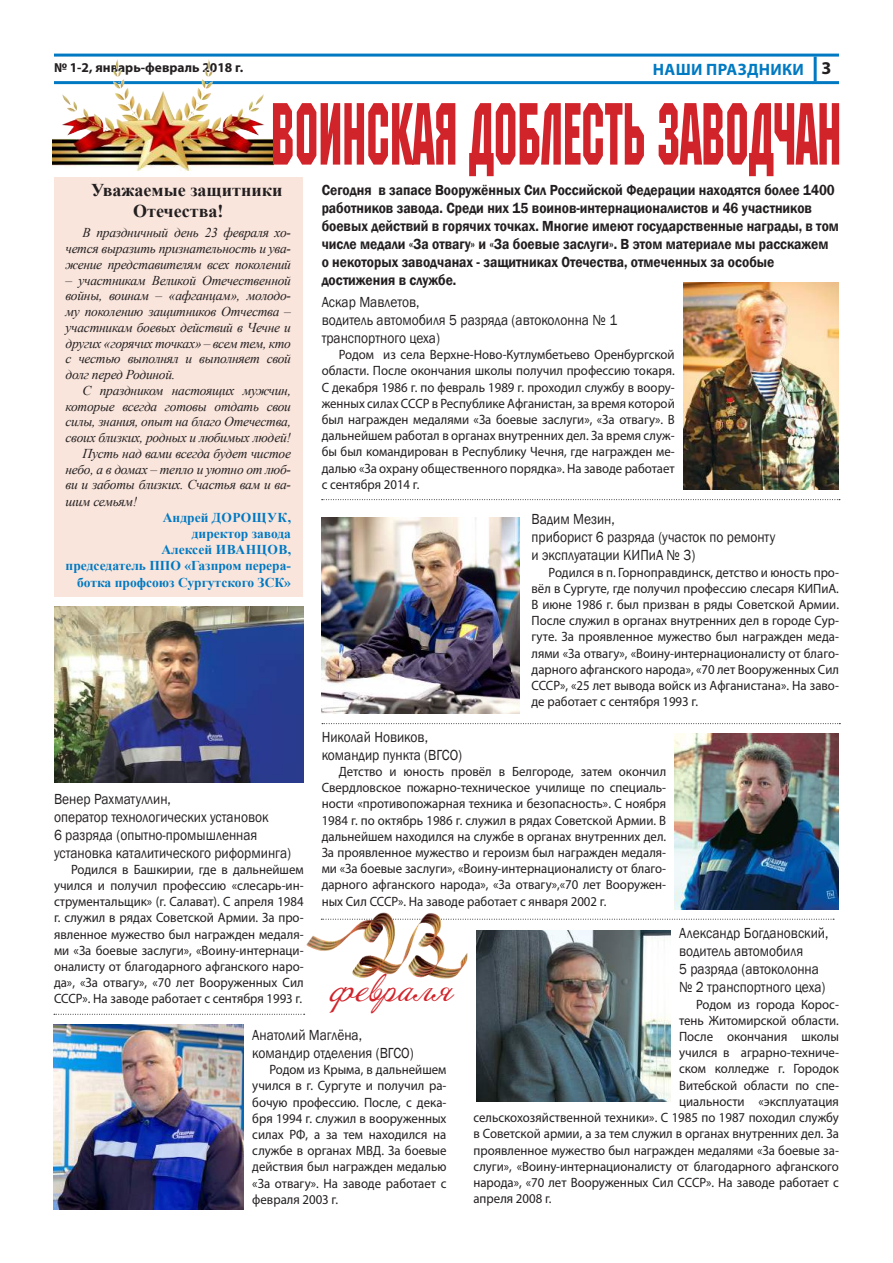
<style>
.page{position:relative;width:893px;height:1263px;background:#fff}
.page>*{position:absolute;margin:0;border:0;box-sizing:border-box;transform-origin:0 0}
.t1{font:33px "Annabelle";color:#d1232a}
.t2{font:700 18px/21.6px "Times New Roman";color:#231f20}
.t3{font:700 16.5px "Myriad Pro";letter-spacing:.02em;color:#007ac2}
.t4{font:15px/18px "Franklin Gothic";color:#231f20;scale:.9 1}
.t5{font:600 15px/18px "Franklin Gothic";color:#231f20;scale:.9 1}
.t6{font:13.5px/16.2px "Myriad Pro";color:#231f20;text-align:justify;scale:.95 1}
.t7{font:italic 13.5px/15.8px "Times New Roman";letter-spacing:-.02em;color:#231f20;text-align:justify}
.t8{font:700 13.5px/16.2px "Times New Roman";color:#0079c2;text-align:right}
.t9{font:700 13.5px "Myriad Pro";color:#231f20}
.s1{font-size:18px;color:#231f20}
</style>
<div class="page">
<div style="left:55px;top:177px;width:248px;height:420px;background:#f9e5dc"></div>
<hr style="left:54px;top:54px;width:785px;height:3px;background:#0079c2">
<hr style="left:54px;top:81px;width:785px;height:3px;background:#0079c2">
<hr style="left:814px;top:57px;width:3px;height:24px;background:#0079c2">
<img style="left:52px;top:59px;width:221px;height:111px">
<svg style="left:273px;top:103px;width:566px;height:73px"></svg>
<img style="left:683px;top:282px;width:156px;height:207px">
<svg style="left:322px;top:499px;width:518px;height:1px"></svg>
<img style="left:322px;top:517px;width:198px;height:196px">
<img style="left:55px;top:607px;width:249px;height:175px">
<img style="left:675px;top:733px;width:164px;height:176px">
<svg style="left:322px;top:723px;width:518px;height:1px"></svg>
<img style="left:54px;top:1025px;width:190px;height:184px">
<img style="left:477px;top:930px;width:194px;height:172px">
<svg style="left:54px;top:1014px;width:251px;height:1px"></svg>
<svg style="left:473px;top:919px;width:361px;height:1px"></svg>
<img style="left:306px;top:912px;width:167px;height:67px">
<p class="t9" style="left:54px;top:59px;width:191px">№ 1-2, январь-февраль 2018 г.</p>
<p class="t3" style="left:653px;top:58px;width:180px">НАШИ ПРАЗДНИКИ <span class="s1">3</span></p>
<h2 class="t2" style="left:133px;top:178px;width:151px;text-indent:-42px">Уважаемые защитники<br>Отечества!</h2>
<p class="t7" style="left:66px;top:225px;width:227px;text-indent:17px">В праздничный день 23 февраля хо&shy;чется выразить признательность и ува&shy;жение представителям всех поколений</p>
<p class="t7" style="left:66px;top:272px;width:227px">– участникам Великой Отечественной войны, воинам – «афганцам», молодо&shy;му поколению защитников Отчества – участникам боевых действий в Чечне и других «горячих точках» – всем тем, кто с честью выполнял и выполняет свой долг перед Родиной.</p>
<p class="t7" style="left:83px;top:382px;width:210px">С праздником настоящих мужчин,</p>
<p class="t7" style="left:66px;top:398px;width:227px">которые всегда готовы отдать свои</p>
<p class="t7" style="left:66px;top:414px;width:227px">силы, знания, опыт на благо Отечества,</p>
<p class="t7" style="left:66px;top:429px;width:227px">своих близких, родных и любимых людей!</p>
<p class="t7" style="left:83px;top:445px;width:210px">Пусть над вами всегда будет чистое</p>
<p class="t7" style="left:66px;top:461px;width:227px">небо, а в домах – тепло и уютно от люб-</p>
<p class="t7" style="left:66px;top:477px;width:227px">ви и заботы близких. Счастья вам и ва-</p>
<p class="t7" style="left:66px;top:493px;width:73px">шим семьям!</p>
<p class="t8" style="left:66px;top:509px;width:227px">Андрей ДОРОЩУК,<br>директор завода<br>Алексей ИВАНЦОВ,<br>председатель ППО «Газпром перера&shy;ботка профсоюз Сургутского ЗСК»</p>
<p class="t5" style="left:322px;top:181px;width:576px">Сегодня в запасе Вооружённых Сил Российской Федерации находятся более 1400 работников завода. Среди них 15 воинов-интернационалистов и 46 участников боевых действий в горячих точках. Многие имеют государственные награды, в том числе медали «За отвагу» и «За боевые заслуги». В этом материале мы расскажем о некоторых заводчанах - защитниках Отечества, отмеченных за особые достижения в службе.</p>
<p class="t4" style="left:322px;top:293px;width:330px">Аскар Мавлетов,<br>водитель автомобиля 5 разряда (автоколонна № 1 транспортного цеха)</p>
<p class="t6" style="left:322px;top:346px;width:373px;text-indent:17px">Родом из села Верхне-Ново-Кутлумбетьево Оренбургской области. После окончания школы получил профессию токаря.<br>С декабря 1986 г. по февраль 1989 г. проходил службу в воору&shy;женных силах СССР в Республике Афганистан, за время которой был награжден медалями «За боевые заслуги», «За отвагу». В дальнейшем работал в органах внутренних дел. За время служ&shy;бы был командирован в Республику Чечня, где награжден ме&shy;далью «За охрану общественного порядка». На заводе работает с сентября 2014 г.</p>
<p class="t4" style="left:531px;top:511px;width:273px">Вадим Мезин,<br>приборист 6 разряда (участок по ремонту и эксплуатации КИПиА № 3)</p>
<p class="t6" style="left:531px;top:564px;width:325px;text-indent:17px">Родился в п. Горноправдинск, детство и юность про&shy;вёл в Сургуте, где получил профессию слесаря КИПиА.<br>В июне 1986 г. был призван в ряды Советской Армии.<br>После служил в органах внутренних дел в городе Сур&shy;гуте. За проявленное мужество был награжден меда&shy;лями «За отвагу», «Воину-интернационалисту от благо&shy;дарного афганского народа», «70 лет Вооруженных Сил СССР», «25 лет вывода войск из Афганистана». На заво&shy;де работает с сентября 1993 г.</p>
<p class="t4" style="left:322px;top:728px;width:158px">Николай Новиков, командир пункта (ВГСО)</p>
<p class="t6" style="left:322px;top:763px;width:364px;text-indent:17px">Детство и юность провёл в Белгороде, затем окончил Свердловское пожарно-техническое училище по специаль&shy;ности «противопожарная техника и безопасность». С ноября 1984 г. по октябрь 1986 г. служил в рядах Советской Армии. В дальнейшем находился на службе в органах внутренних дел.<br>За проявленное мужество и героизм был награжден медаля&shy;ми «За боевые заслуги», «Воину-интернационалисту от благо&shy;дарного афганского народа», «За отвагу»,«70 лет Вооружен&shy;ных Сил СССР». На заводе работает с января 2002 г.</p>
<p class="t4" style="left:54px;top:790px;width:265px">Венер Рахматуллин,<br>оператор технологических установок<br>6 разряда (опытно-промышленная установка каталитического риформинга)</p>
<p class="t6" style="left:54px;top:861px;width:264px;text-indent:17px">Родился в Башкирии, где в дальнейшем учился и получил профессию «слесарь-ин&shy;струментальщик» (г. Салават). С апреля 1984 г. служил в рядах Советской Армии. За про&shy;явленное мужество был награжден медаля&shy;ми «За боевые заслуги», «Воину-интернаци&shy;оналисту от благодарного афганского наро&shy;да», «За отвагу», «70 лет Вооруженных Сил СССР». На заводе работает с сентября 1993 г.</p>
<p class="t4" style="left:679px;top:925px;width:167px">Александр Богдановский, водитель автомобиля<br>5 разряда (автоколонна № 2 транспортного цеха)</p>
<p class="t6" style="left:696px;top:996px;width:152px">Родом из города Корос-</p>
<p class="t6" style="left:679px;top:1012px;width:170px">тень Житомирской области.</p>
<p class="t6" style="left:679px;top:1028px;width:170px">После окончания школы</p>
<p class="t6" style="left:679px;top:1044px;width:170px">учился в аграрно-техниче-</p>
<p class="t6" style="left:679px;top:1061px;width:170px">ском колледже г. Городок</p>
<p class="t6" style="left:679px;top:1077px;width:170px">Витебской области по спе-</p>
<p class="t6" style="left:679px;top:1093px;width:170px">циальности «эксплуатация</p>
<p class="t6" style="left:473px;top:1109px;width:386px">сельскохозяйственной техники». С 1985 по 1987 походил службу</p>
<p class="t6" style="left:473px;top:1125px;width:386px">в Советской армии, а за тем служил в органах внутренних дел. За</p>
<p class="t6" style="left:473px;top:1142px;width:386px">проявленное мужество был награжден медалями «За боевые за-</p>
<p class="t6" style="left:473px;top:1158px;width:386px">слуги», «Воину-интернационалисту от благодарного афганского</p>
<p class="t6" style="left:473px;top:1174px;width:386px">народа», «70 лет Вооруженных Сил СССР». На заводе работает с</p>
<p class="t6" style="left:473px;top:1190px;width:84px">апреля 2008 г.</p>
<h1 class="t1" style="left:330px;top:968px;width:124px">февраля</h1>
<p class="t4" style="left:252px;top:1026px;width:181px">Анатолий Маглёна, командир отделения (ВГСО)</p>
<p class="t6" style="left:252px;top:1061px;width:206px;text-indent:17px">Родом из Крыма, в дальнейшем учился в г. Сургуте и получил ра&shy;бочую профессию. После, с дека&shy;бря 1994 г. служил в вооруженных силах РФ, а за тем находился на службе в органах МВД. За боевые действия был награжден медалью «За отвагу». На заводе работает с февраля 2003 г.</p>
</div>
